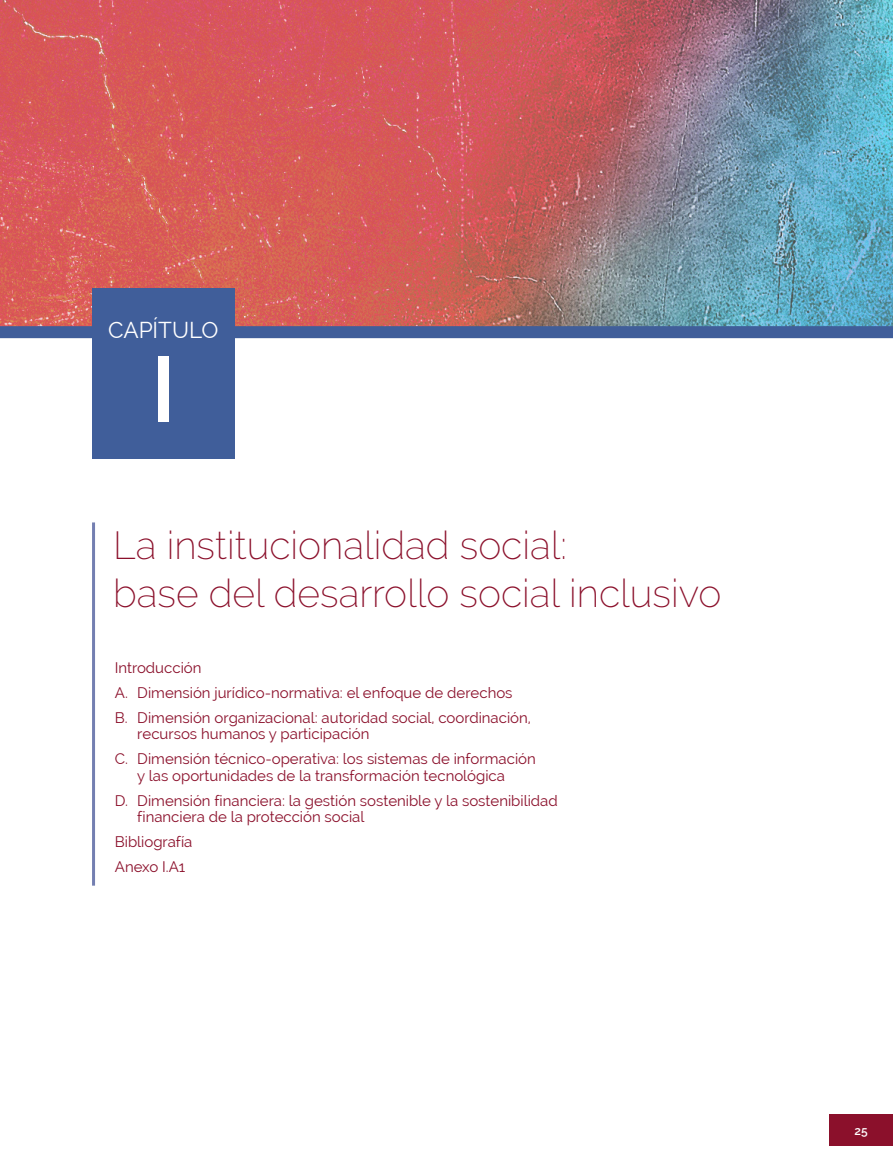
<style>
.page{position:relative;width:893px;height:1170px;background:#fff}
.page>*{position:absolute;margin:0;border:0;box-sizing:border-box;transform-origin:0 0}
._07_titulo_diagrama{font:600 91.5px "Raleway";color:#fff}
._01_titulo{font:200 39px/48px "Raleway";color:#8b102b}
._07_titulo_diagrama-2{font:22.5px "Raleway";color:#fff}
._13_indice_abc_portadilla{font:15px/16.5px "Raleway";color:#8b102b}
.t1{font:600 12px "Raleway";color:#fff}
</style>
<div class="page">
<div style="left:829px;top:1114px;width:64px;height:32px;background:#8b102b"></div>
<img style="left:0;top:0;width:893px;height:326px">
<div style="left:0;top:326px;width:893px;height:12px;background:#405e9a"></div>
<hr style="left:92px;top:522px;width:3px;height:363px;background:#747fb1">
<div style="left:92px;top:288px;width:142px;height:170px;background:#405e9a"></div>
<p class="_07_titulo_diagrama-2" style="left:108px;top:317px;width:112px">CAPÍTULO</p>
<p class="_07_titulo_diagrama" style="left:151px;top:337px;width:26px">I</p>
<p class="_01_titulo" style="left:113px;top:521px;width:610px">La institucionalidad social:<br>base del desarrollo social inclusivo</p>
<p class="_13_indice_abc_portadilla" style="left:115px;top:659px;width:88px">Introducción</p>
<p class="_13_indice_abc_portadilla" style="left:115px;top:684px;width:399px">A. Dimensión jurídico-normativa: el enfoque de derechos</p>
<p class="_13_indice_abc_portadilla" style="left:137px;top:709px;width:395px;text-indent:-22px">B. Dimensión organizacional: autoridad social, coordinación, recursos humanos y participación</p>
<p class="_13_indice_abc_portadilla" style="left:115px;top:750px;width:423px;text-align:center">C. Dimensión técnico-operativa: los sistemas de información y las oportunidades de la transformación tecnológica</p>
<p class="_13_indice_abc_portadilla" style="left:137px;top:792px;width:422px;text-indent:-22px">D. Dimensión financiera: la gestión sostenible y la sostenibilidad financiera de la protección social</p>
<p class="_13_indice_abc_portadilla" style="left:115px;top:833px;width:79px">Bibliografía</p>
<p class="_13_indice_abc_portadilla" style="left:115px;top:858px;width:72px">Anexo I.A1</p>
<p class="t1" style="left:854px;top:1123px;width:15px">25</p>
</div>
